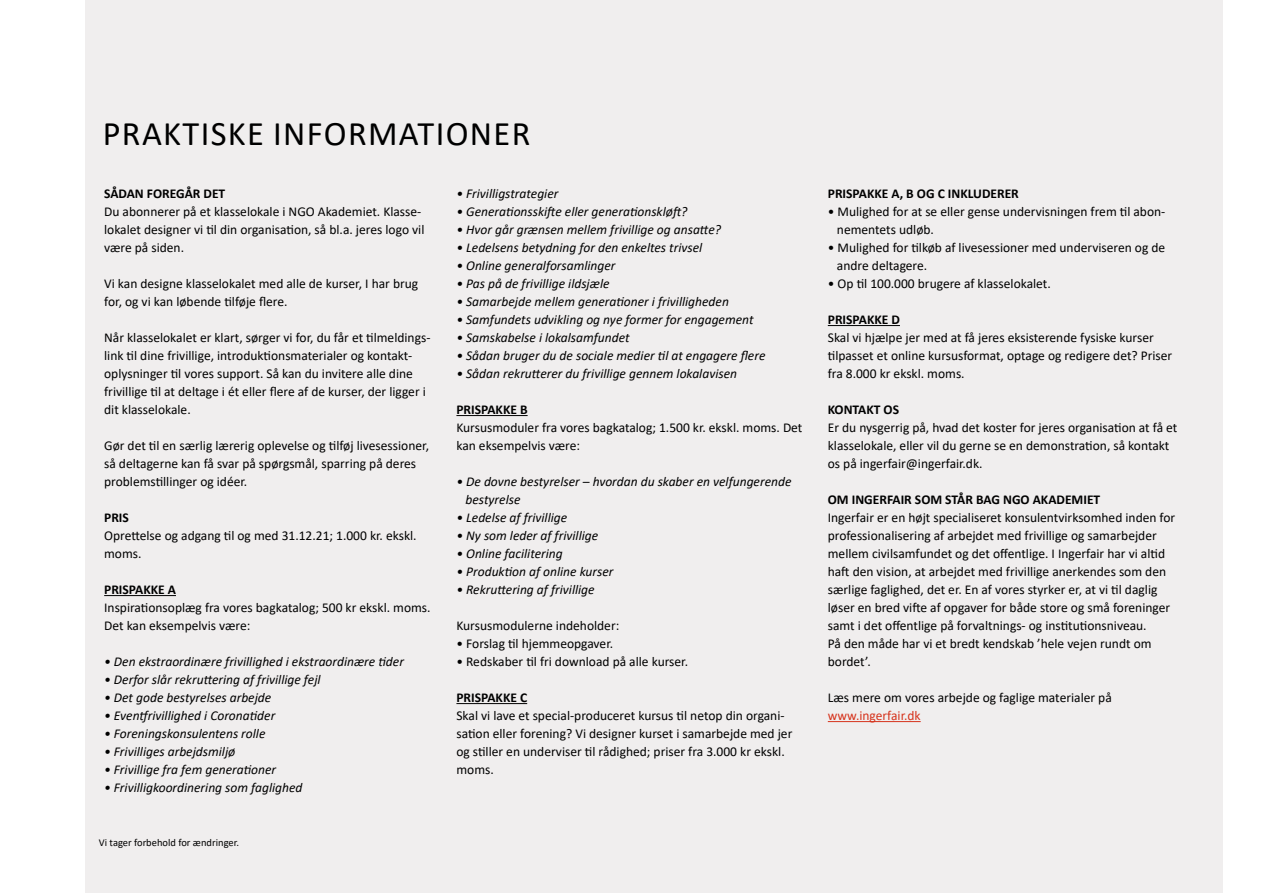
<style>
.page{position:relative;width:1263px;height:893px;background:#fff}
.page>*{position:absolute;margin:0;border:0;box-sizing:border-box;transform-origin:0 0}
.t1{font:34.5px "Calibri";letter-spacing:.04em;color:#000}
.t2{font:13.5px/18px "Calibri";color:#000}
.t3{font:italic 13.5px/18px "Calibri";color:#000}
.t4{font:700 13.5px "Calibri";color:#000}
.t5{font:13.5px "Calibri";color:#d6331c}
.t6{font:10.5px "Calibri";color:#000}
</style>
<div class="page">
<div style="left:85px;top:0;width:1137px;height:893px;background:#f0eeee"></div>
<hr style="left:104px;top:595px;width:72px;height:1px;background:#000">
<hr style="left:456px;top:415px;width:72px;height:1px;background:#000">
<hr style="left:456px;top:703px;width:71px;height:1px;background:#000">
<hr style="left:828px;top:325px;width:72px;height:1px;background:#000">
<hr style="left:828px;top:721px;width:93px;height:1px;background:#d6331c">
<h1 class="t1" style="left:103px;top:109px;width:429px">PRAKTISKE INFORMATIONER</h1>
<p class="t4" style="left:104px;top:184px;width:123px">SÅDAN FOREGÅR DET</p>
<p class="t2" style="left:104px;top:202px;width:322px">Du abonnerer på et klasselokale i NGO Akademiet. Klasse&shy;lokalet designer vi til din organisation, så bl.a. jeres logo vil være på siden.</p>
<p class="t2" style="left:104px;top:274px;width:316px">Vi kan designe klasselokalet med alle de kurser, I har brug for, og vi kan løbende tilføje flere.</p>
<p class="t2" style="left:104px;top:328px;width:328px">Når klasselokalet er klart, sørger vi for, du får et tilmeldings&shy;link til dine frivillige, introduktionsmaterialer og kontakt&shy;oplysninger til vores support. Så kan du invitere alle dine frivillige til at deltage i ét eller flere af de kurser, der ligger i dit klasselokale.</p>
<p class="t2" style="left:104px;top:436px;width:326px">Gør det til en særlig lærerig oplevelse og tilføj livesessioner, så deltagerne kan få svar på spørgsmål, sparring på deres problemstillinger og idéer.</p>
<p class="t4" style="left:104px;top:508px;width:26px">PRIS</p>
<p class="t2" style="left:104px;top:526px;width:314px">Oprettelse og adgang til og med 31.12.21; 1.000 kr. ekskl. moms.</p>
<p class="t4" style="left:104px;top:580px;width:73px">PRISPAKKE A</p>
<p class="t2" style="left:104px;top:598px;width:328px">Inspirationsoplæg fra vores bagkatalog; 500 kr ekskl. moms.<br>Det kan eksempelvis være:</p>
<p class="t3" style="left:104px;top:652px;width:301px">• Den ekstraordinære frivillighed i ekstraordinære tider</p>
<p class="t3" style="left:104px;top:670px;width:218px">• Derfor slår rekruttering af frivillige fejl</p>
<p class="t3" style="left:104px;top:688px;width:169px">• Det gode bestyrelses arbejde</p>
<p class="t3" style="left:104px;top:706px;width:173px">• Eventfrivillighed i Coronatider</p>
<p class="t3" style="left:104px;top:724px;width:163px">• Foreningskonsulentens rolle</p>
<p class="t3" style="left:104px;top:742px;width:133px">• Frivilliges arbejdsmiljø</p>
<p class="t3" style="left:104px;top:760px;width:174px">• Frivillige fra fem generationer</p>
<p class="t3" style="left:104px;top:778px;width:200px">• Frivilligkoordinering som faglighed</p>
<p class="t6" style="left:99px;top:835px;width:142px">Vi tager forbehold for ændringer.</p>
<p class="t3" style="left:456px;top:184px;width:104px">• Frivilligstrategier</p>
<p class="t3" style="left:456px;top:202px;width:233px">• Generationsskifte eller generationskløft?</p>
<p class="t3" style="left:456px;top:220px;width:266px">• Hvor går grænsen mellem frivillige og ansatte?</p>
<p class="t3" style="left:456px;top:238px;width:247px">• Ledelsens betydning for den enkeltes trivsel</p>
<p class="t3" style="left:456px;top:256px;width:161px">• Online generalforsamlinger</p>
<p class="t3" style="left:456px;top:274px;width:155px">• Pas på de frivillige ildsjæle</p>
<p class="t3" style="left:456px;top:292px;width:274px">• Samarbejde mellem generationer i frivilligheden</p>
<p class="t3" style="left:456px;top:310px;width:299px">• Samfundets udvikling og nye former for engagement</p>
<p class="t3" style="left:456px;top:328px;width:175px">• Samskabelse i lokalsamfundet</p>
<p class="t3" style="left:456px;top:346px;width:311px">• Sådan bruger du de sociale medier til at engagere flere</p>
<p class="t3" style="left:456px;top:364px;width:282px">• Sådan rekrutterer du frivillige gennem lokalavisen</p>
<p class="t4" style="left:456px;top:400px;width:73px">PRISPAKKE B</p>
<p class="t2" style="left:456px;top:418px;width:348px">Kursusmoduler fra vores bagkatalog; 1.500 kr. ekskl. moms. Det kan eksempelvis være:</p>
<p class="t3" style="left:466px;top:472px;width:327px;text-indent:-9px">• De dovne bestyrelser – hvordan du skaber en velfungerende bestyrelse</p>
<p class="t3" style="left:456px;top:508px;width:112px">• Ledelse af frivillige</p>
<p class="t3" style="left:456px;top:526px;width:143px">• Ny som leder af frivillige</p>
<p class="t3" style="left:456px;top:544px;width:108px">• Online facilitering</p>
<p class="t3" style="left:456px;top:562px;width:159px">• Produktion af online kurser</p>
<p class="t3" style="left:456px;top:580px;width:140px">• Rekruttering af frivillige</p>
<p class="t2" style="left:456px;top:616px;width:164px">Kursusmodulerne indeholder:</p>
<p class="t2" style="left:456px;top:634px;width:158px">• Forslag til hjemmeopgaver.</p>
<p class="t2" style="left:456px;top:652px;width:233px">• Redskaber til fri download på alle kurser.</p>
<p class="t4" style="left:456px;top:688px;width:72px">PRISPAKKE C</p>
<p class="t2" style="left:456px;top:706px;width:337px">Skal vi lave et special-produceret kursus til netop din organi&shy;sation eller forening? Vi designer kurset i samarbejde med jer og stiller en underviser til rådighed; priser fra 3.000 kr ekskl. moms.</p>
<p class="t4" style="left:828px;top:184px;width:193px">PRISPAKKE A, B OG C INKLUDERER</p>
<p class="t2" style="left:837px;top:202px;width:330px;text-indent:-9px">• Mulighed for at se eller gense undervisningen frem til abon&shy;nementets udløb.</p>
<p class="t2" style="left:837px;top:238px;width:330px;text-indent:-9px">• Mulighed for tilkøb af livesessioner med underviseren og de andre deltagere.</p>
<p class="t2" style="left:828px;top:274px;width:224px">• Op til 100.000 brugere af klasselokalet.</p>
<p class="t4" style="left:828px;top:310px;width:74px">PRISPAKKE D</p>
<p class="t2" style="left:828px;top:328px;width:346px">Skal vi hjælpe jer med at få jeres eksisterende fysiske kurser tilpasset et online kursusformat, optage og redigere det? Priser fra 8.000 kr ekskl. moms.</p>
<p class="t4" style="left:828px;top:400px;width:73px">KONTAKT OS</p>
<p class="t2" style="left:828px;top:418px;width:351px">Er du nysgerrig på, hvad det koster for jeres organisation at få et klasselokale, eller vil du gerne se en demonstration, så kontakt os på ingerfair@ingerfair.dk.</p>
<p class="t4" style="left:828px;top:490px;width:274px">OM INGERFAIR SOM STÅR BAG NGO AKADEMIET</p>
<p class="t2" style="left:828px;top:508px;width:349px">Ingerfair er en højt specialiseret konsulentvirksomhed inden for professionalisering af arbejdet med frivillige og samarbejder mellem civilsamfundet og det offentlige. I Ingerfair har vi altid haft den vision, at arbejdet med frivillige anerkendes som den særlige faglighed, det er. En af vores styrker er, at vi til daglig løser en bred vifte af opgaver for både store og små foreninger samt i det offentlige på forvaltnings- og institutionsniveau.<br>På den måde har vi et bredt kendskab ’hele vejen rundt om bordet’.</p>
<p class="t2" style="left:828px;top:688px;width:285px">Læs mere om vores arbejde og faglige materialer på</p>
<p class="t5" style="left:828px;top:706px;width:94px">www.ingerfair.dk</p>
</div>
